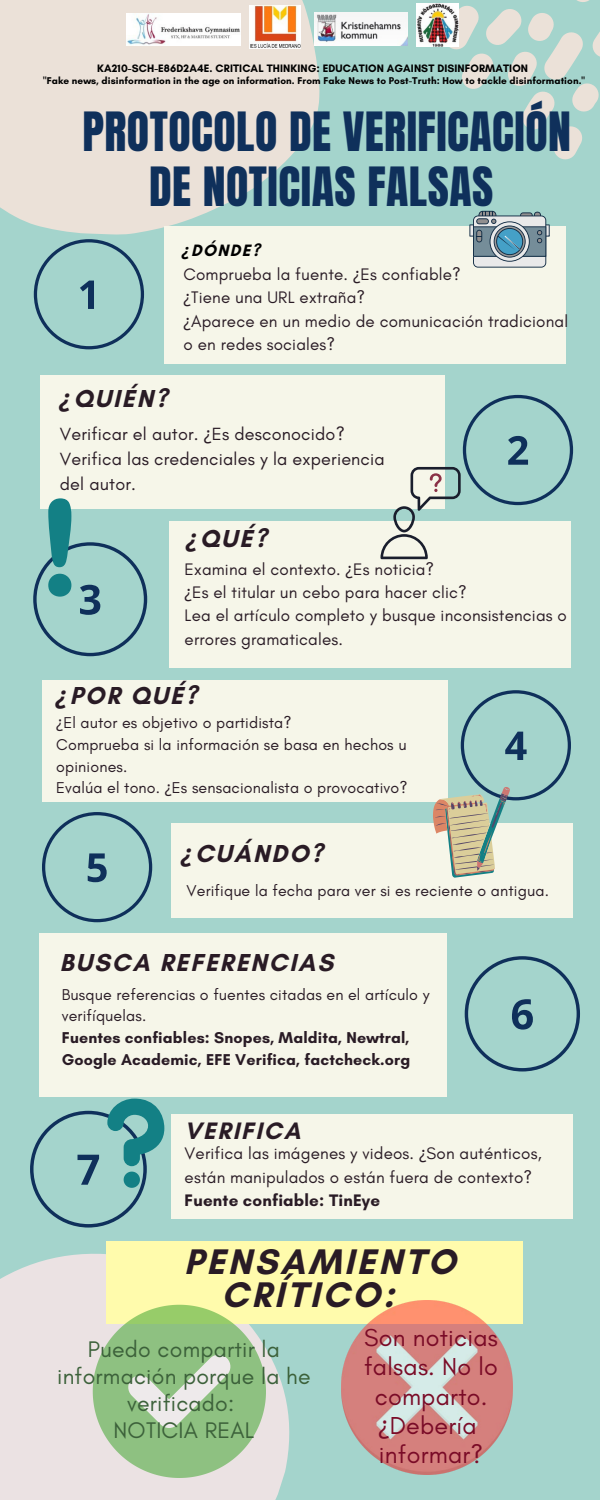
<style>
.page{position:relative;width:600px;height:1500px;background:#a4d4cc}
.page>*{position:absolute;margin:0;border:0;box-sizing:border-box;transform-origin:0 0}
.t1{font:46px "Anton";letter-spacing:.01em;color:#0f305b}
.t2{font:700 36.2px/33.8px "Glacial Indifference";letter-spacing:.08em;color:#291b25}
.t3{font:25px/29.2px "Glacial Indifference";letter-spacing:.01em;color:#7a0b27;text-align:center}
.t4{font:700 25px "Glacial Indifference";letter-spacing:.08em;color:#291b25}
.t5{font:700 24.2px "Glacial Indifference";letter-spacing:.08em;color:#291b25}
.t6{font:23px/27px "Glacial Indifference";letter-spacing:.01em;color:#3c613a;text-align:center}
.t7{font:18px/24.8px "Glacial Indifference";letter-spacing:.01em;color:#291b25}
.t8{font:17px/23.2px "Glacial Indifference";letter-spacing:.01em;color:#291b25}
.t9{font:700 16.8px "Glacial Indifference";letter-spacing:.08em;color:#000}
.t10{font:16px/21.8px "Glacial Indifference";letter-spacing:.01em;color:#291b25}
.t11{font:700 16px/21.8px "Glacial Indifference";letter-spacing:.01em;color:#291b25}
.t12{font:700 11px "Glacial Indifference";letter-spacing:.01em;color:#000}
.t13{font:700 10px "Glacial Indifference";letter-spacing:.01em;color:#000}
.s1{font-family:"Noto Sans";font-style:italic}
.s2{font-family:"Noto Sans"}
.s3{font-weight:700}
</style>
<div class="page">
<svg style="left:0;top:0;width:320px;height:235px;background:#e2dfd6"></svg>
<svg style="left:443px;top:0;width:157px;height:160px"></svg>
<div style="left:164px;top:226px;width:401px;height:137px;background:#f6f6e9"></div>
<div style="left:169px;top:521px;width:402px;height:147px;background:#f6f6e9"></div>
<div style="left:172px;top:823px;width:401px;height:95px;background:#f6f6e9"></div>
<div style="left:40px;top:375px;width:405px;height:134px;background:#f6f6e9"></div>
<div style="left:42px;top:680px;width:406px;height:122px;background:#f6f6e9"></div>
<svg style="left:0;top:1253px;width:290px;height:247px;background:#e5e0e1"></svg>
<div style="left:39px;top:933px;width:407px;height:163px;background:#f6f6e9"></div>
<div style="left:106px;top:1242px;width:416px;height:82px;background:#fffbac"></div>
<div style="left:172px;top:1114px;width:401px;height:105px;background:#f6f6e9"></div>
<svg style="left:34px;top:239px;width:110px;height:110px"></svg>
<svg style="left:465px;top:956px;width:115px;height:116px"></svg>
<svg style="left:469px;top:211px;width:81px;height:57px"></svg>
<svg style="left:42px;top:812px;width:110px;height:110px"></svg>
<svg style="left:93px;top:1305px;width:173px;height:173px;background:#accd9c"></svg>
<img style="left:342px;top:1300px;width:170px;height:174px">
<svg style="left:380px;top:395px;width:193px;height:164px"></svg>
<svg style="left:433px;top:690px;width:138px;height:188px"></svg>
<svg style="left:30px;top:1099px;width:134px;height:129px"></svg>
<svg style="left:33px;top:498px;width:114px;height:158px"></svg>
<img style="left:127px;top:14px;width:114px;height:32px">
<img style="left:314px;top:12px;width:93px;height:34px">
<img style="left:249px;top:6px;width:51px;height:43px">
<img style="left:416px;top:4px;width:42px;height:42px">
<p class="t12" style="left:97px;top:61px;width:432px">KA210-SCH-E86D2A4E. CRITICAL THINKING: EDUCATION AGAINST DISINFORMATION</p>
<p class="t13" style="left:43px;top:74px;width:543px">"Fake news, disinformation in the age on information. From Fake News to Post-Truth: How to tackle disinformation."</p>
<p class="t1" style="left:82px;top:99px;width:490px">PROTOCOLO DE VERIFICACIÓN</p>
<p class="t1" style="left:149px;top:154px;width:346px">DE NOTICIAS FALSAS</p>
<p class="t9" style="left:182px;top:240px;width:79px"><span class="s1">¿</span>DÓNDE?</p>
<p class="t4" style="left:60px;top:383px;width:109px"><span class="s1">¿</span>QUIÉN?</p>
<p class="t8" style="left:184px;top:263px;width:279px">Comprueba la fuente. <span class="s2">¿</span>Es confiable?</p>
<p class="t8" style="left:184px;top:286px;width:183px"><span class="s2">¿</span>Tiene una URL extraña?</p>
<p class="t8" style="left:184px;top:309px;width:386px"><span class="s2">¿</span>Aparece en un medio de comunicación tradicional o en redes sociales?</p>
<p class="t7" style="left:60px;top:421px;width:326px">Verificar el autor. <span class="s2">¿</span>Es desconocido?<br>Verifica las credenciales y la experiencia del autor.</p>
<p class="t4" style="left:186px;top:523px;width:82px"><span class="s1">¿</span>QUÉ?</p>
<p class="t8" style="left:185px;top:557px;width:251px">Examina el contexto. <span class="s2">¿</span>Es noticia?</p>
<p class="t8" style="left:185px;top:581px;width:284px"><span class="s2">¿</span>Es el titular un cebo para hacer clic?</p>
<p class="t8" style="left:185px;top:604px;width:384px">Lea el artículo completo y busque inconsistencias o errores gramaticales.</p>
<p class="t4" style="left:56px;top:680px;width:142px"><span class="s1">¿</span>POR QUÉ?</p>
<p class="t10" style="left:56px;top:712px;width:237px"><span class="s2">¿</span>El autor es objetivo o partidista?</p>
<p class="t10" style="left:56px;top:733px;width:352px">Comprueba si la información se basa en hechos u opiniones.</p>
<p class="t10" style="left:56px;top:777px;width:353px">Evalúa el tono. <span class="s2">¿</span>Es sensacionalista o provocativo?</p>
<p class="t4" style="left:182px;top:838px;width:143px"><span class="s1">¿</span>CUÁNDO?</p>
<p class="t10" style="left:186px;top:879px;width:364px">Verifique la fecha para ver si es reciente o antigua.</p>
<p class="t4" style="left:60px;top:947px;width:275px">BUSCA REFERENCIAS</p>
<p class="t10" style="left:62px;top:983px;width:369px">Busque referencias o fuentes citadas en el artículo y verifíquelas.</p>
<p class="t11" style="left:62px;top:1027px;width:350px">Fuentes confiables: Snopes, Maldita, Newtral,<br>Google Academic, EFE Verifica, factcheck.org</p>
<p class="t5" style="left:185px;top:1116px;width:118px">VERIFICA</p>
<p class="t8" style="left:185px;top:1142px;width:359px">Verifica las imágenes y videos. <span class="s2">¿</span>Son auténticos, están manipulados o están fuera de contexto?<br><span class="s3">Fuente confiable: TinEye</span></p>
<p class="t2" style="left:222px;top:1244px;width:236px;text-indent:-38px">PENSAMIENTO<br>CRÍTICO:</p>
<p class="t6" style="left:57px;top:1335px;width:255px">Puedo compartir la información porque la he verificado:</p>
<p class="t6" style="left:114px;top:1416px;width:142px">NOTICIA REAL</p>
<p class="t3" style="left:364px;top:1323px;width:135px">Son noticias falsas. No lo comparto. <span class="s2">¿</span>Debería</p>
<p class="t3" style="left:379px;top:1440px;width:106px">informar?</p>
</div>
